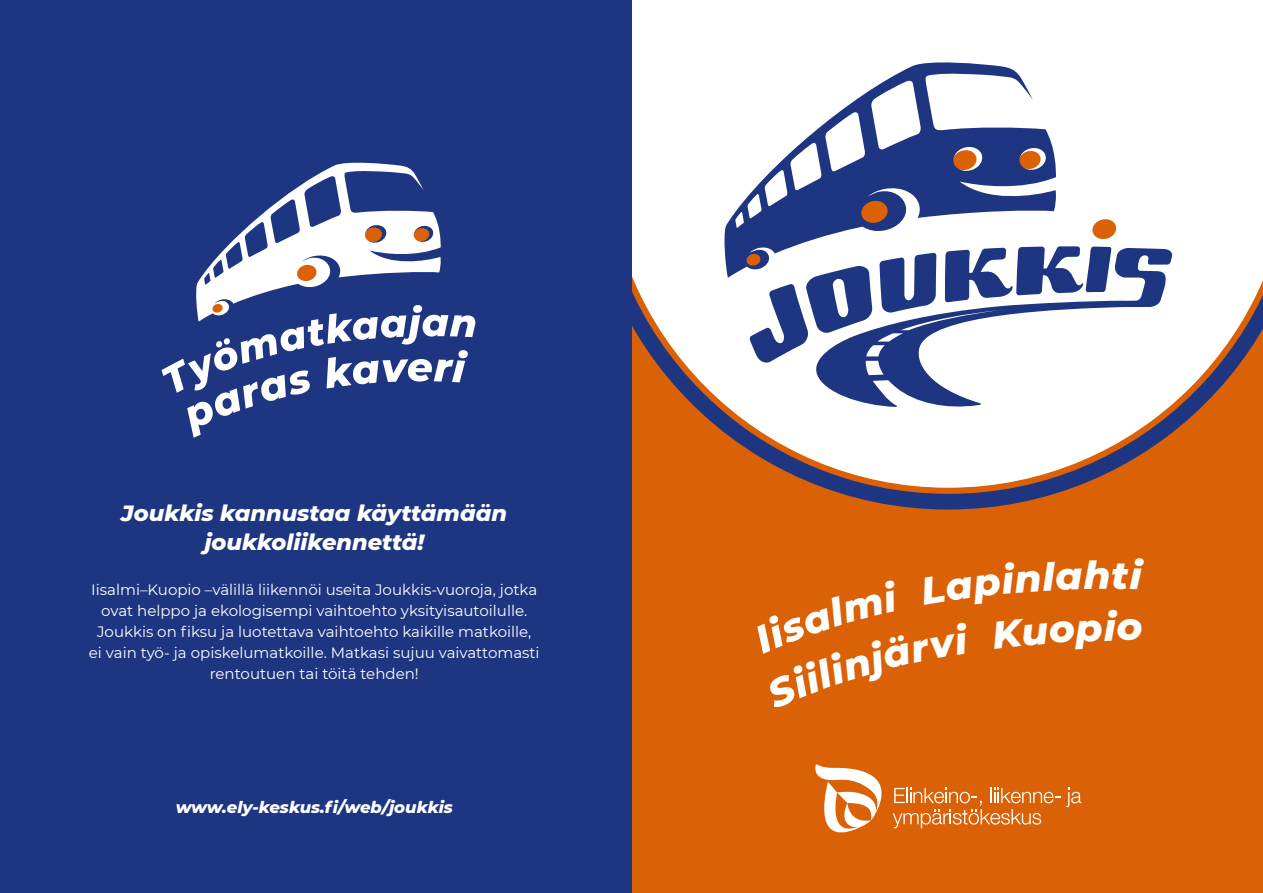
<style>
.page{position:relative;width:1263px;height:893px;background:#fff}
.page>*{position:absolute;margin:0;border:0;box-sizing:border-box;transform-origin:0 0}
.t1{font:italic 800 38.85px "Montserrat";color:#fff}
.Sin__kursiivi_bold{font:italic 800 22.5px "Montserrat";color:#fff}
.Pikkuotsikot{font:italic 800 16.5px "Montserrat";color:#fff}
.Leipis{font:15px/21px "Montserrat";color:#fff;text-align:center}
</style>
<div class="page">
<div style="left:631px;top:0;width:632px;height:893px;background:#da6105"></div>
<svg style="left:631px;top:494px;width:423px;height:15px"></svg>
<svg style="left:631px;top:81px;width:632px;height:413px"></svg>
<div style="left:536px;top:0;width:727px;height:81px;background:#fff"></div>
<svg style="left:812px;top:248px;width:361px;height:162px;background:#c7ccdf"></svg>
<svg style="left:879px;top:278px;width:57px;height:36px;background:#6070a6"></svg>
<svg style="left:945px;top:246px;width:166px;height:56px;background:#7e8bb7"></svg>
<svg style="left:1091px;top:218px;width:27px;height:22px"></svg>
<svg style="left:723px;top:62px;width:333px;height:216px;background:#a0a8c8"></svg>
<svg style="left:859px;top:199px;width:30px;height:25px"></svg>
<svg style="left:746px;top:253px;width:127px;height:111px;background:#959ec2"></svg>
<svg style="left:1066px;top:788px;width:15px;height:19px"></svg>
<svg style="left:893px;top:788px;width:167px;height:40px"></svg>
<svg style="left:815px;top:764px;width:67px;height:69px"></svg>
<div style="left:0;top:0;width:631px;height:893px;background:#1e3582"></div>
<svg style="left:162px;top:162px;width:313px;height:276px"></svg>
<p class="Sin__kursiivi_bold" style="left:121px;top:497px;width:387px">Joukkis kannustaa käyttämään</p>
<p class="Sin__kursiivi_bold" style="left:204px;top:525px;width:221px">joukkoliikennettä!</p>
<p class="Leipis" style="left:89px;top:579px;width:452px">Iisalmi–Kuopio –välillä liikennöi useita Joukkis-vuoroja, jotka ovat helppo ja ekologisempi vaihtoehto yksityisautoilulle.<br>Joukkis on fiksu ja luotettava vaihtoehto kaikille matkoille, ei vain työ- ja opiskelumatkoille. Matkasi sujuu vaivattomasti rentoutuen tai töitä tehden!</p>
<p class="Pikkuotsikot" style="left:176px;top:795px;width:279px">www.ely-keskus.fi/web/joukkis</p>
<p class="t1" style="left:1111px;top:547px;width:19px">t</p>
</div>
